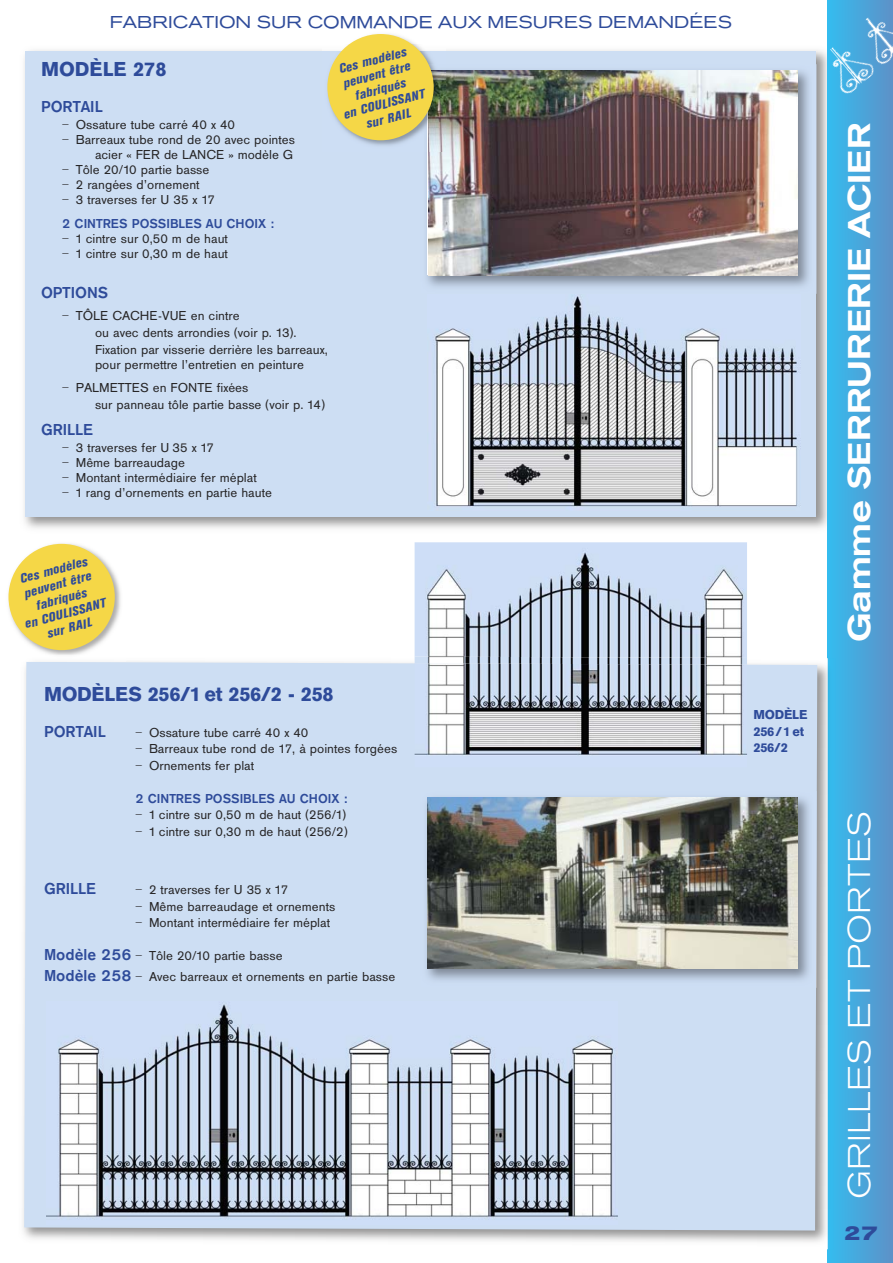
<style>
.page{position:relative;width:893px;height:1263px;background:#fff}
.page>*{position:absolute;margin:0;border:0;box-sizing:border-box;transform-origin:0 0}
.t1{font:33px "Agrotesk Medium Extend";color:#fff;scale:.95 1}
.t2{font:33px "Agrotesk Light Extend";color:#fff}
.t3{font:700 21px "Agrotesk";letter-spacing:-.015em;color:#2e4b9a}
.t4{font:21px "Agrotesk Bold Extend";color:#2e4b9a}
.t5{font:18px "Agrotesk Regular Extend";color:#2e4b9a}
.t6{font:500 16.5px "Agrotesk";color:#2e4b9a}
.t7{font:13.5px/17.1px "Agrotesk";color:#272627}
.t8{font:italic 13.5px/15px "Agrotesk Super";color:#2e4b9a;text-align:center}
.t9{font:500 13.5px "Agrotesk";color:#2e4b9a}
.t10{font:700 13.5px/16.2px "Agrotesk";letter-spacing:-.015em;color:#2e4b9a}
.s1{font-weight:500;font-size:16.5px;color:#2e4b9a}
</style>
<div class="page">
<img style="left:24px;top:50px;width:803px;height:479px">
<div style="left:26px;top:51px;width:790px;height:466px;background:#cddef3"></div>
<div style="left:827px;top:0;width:66px;height:1263px;background:linear-gradient(to right,#34bcef,#5d92c8)"></div>
<img style="left:816px;top:5px;width:77px;height:93px">
<img style="left:23px;top:655px;width:804px;height:587px">
<img style="left:827px;top:658px;width:9px;height:591px">
<div style="left:24px;top:662px;width:793px;height:568px;background:#cddef3"></div>
<img style="left:435px;top:296px;width:363px;height:213px">
<img style="left:415px;top:542px;width:332px;height:121px">
<img style="left:415px;top:663px;width:332px;height:104px">
<img style="left:46px;top:1002px;width:571px;height:223px">
<img style="left:8px;top:543px;width:113px;height:112px">
<img style="left:23px;top:655px;width:103px;height:6px">
<div style="left:9px;top:544px;width:106px;height:106px;background:#f5d747;border-radius:50%"></div>
<img style="left:816px;top:64px;width:1px;height:230px">
<img style="left:426px;top:70px;width:383px;height:217px">
<img style="left:429px;top:71px;width:369px;height:204px">
<img style="left:816px;top:858px;width:1px;height:129px">
<img style="left:420px;top:791px;width:396px;height:196px">
<img style="left:427px;top:798px;width:371px;height:171px">
<img style="left:322px;top:34px;width:123px;height:118px">
<div style="left:327px;top:34px;width:107px;height:106px;background:#f5d747;border-radius:50%"></div>
<h3 class="t5" style="left:110px;top:16px;width:624px">FABRICATION SUR COMMANDE AUX MESURES DEMANDÉES</h3>
<h2 class="t3" style="left:41px;top:62px;width:127px">MODÈLE 278</h2>
<p class="t6" style="left:41px;top:100px;width:63px">PORTAIL</p>
<p class="t7" style="left:62px;top:117px;width:174px">– Ossature tube carré 40 x 40</p>
<p class="t7" style="left:62px;top:133px;width:234px;line-height:15px;text-align:right">– Barreaux tube rond de 20 avec pointes acier « FER de LANCE » modèle G</p>
<p class="t7" style="left:62px;top:162px;width:149px">– Tôle 20/10 partie basse</p>
<p class="t7" style="left:62px;top:177px;width:139px">– 2 rangées d’ornement</p>
<p class="t7" style="left:62px;top:192px;width:154px">– 3 traverses fer U 35 x 17</p>
<p class="t9" style="left:62px;top:218px;width:214px">2 CINTRES POSSIBLES AU CHOIX :</p>
<p class="t7" style="left:62px;top:231px;width:167px">– 1 cintre sur 0,50 m de haut</p>
<p class="t7" style="left:62px;top:246px;width:167px">– 1 cintre sur 0,30 m de haut</p>
<p class="t6" style="left:41px;top:286px;width:69px">OPTIONS</p>
<p class="t7" style="left:95px;top:308px;width:234px;text-indent:-33px">– TÔLE CACHE-VUE en cintre<br>ou avec dents arrondies (voir p. 13).<br>Fixation par visserie derrière les barreaux,</p>
<p class="t7" style="left:95px;top:357px;width:210px">pour permettre l’entretien en peinture</p>
<p class="t7" style="left:95px;top:381px;width:231px;text-indent:-33px">– PALMETTES en FONTE fixées<br>sur panneau tôle partie basse (voir p. 14)</p>
<p class="t6" style="left:41px;top:423px;width:54px">GRILLE</p>
<p class="t7" style="left:62px;top:441px;width:153px">– 3 traverses fer U 35 x 17</p>
<p class="t7" style="left:62px;top:456px;width:124px">– Même barreaudage</p>
<p class="t7" style="left:62px;top:471px;width:196px">– Montant intermédiaire fer méplat</p>
<p class="t7" style="left:62px;top:486px;width:211px">– 1 rang d’ornements en partie haute</p>
<p class="t8" style="left:331px;top:65px;width:85px;rotate:-15deg">Ces modèles peuvent être fabriqués<br>en COULISSANT sur RAIL</p>
<p class="t8" style="left:12px;top:575px;width:85px;rotate:-15deg">Ces modèles peuvent être fabriqués<br>en COULISSANT sur RAIL</p>
<h2 class="t3" style="left:44px;top:687px;width:291px">MODÈLES 256/1 et 256/2 - 258</h2>
<p class="t6" style="left:44px;top:725px;width:63px">PORTAIL</p>
<p class="t7" style="left:136px;top:725px;width:174px">– Ossature tube carré 40 x 40</p>
<p class="t7" style="left:136px;top:742px;width:263px">– Barreaux tube rond de 17, à pointes forgées</p>
<p class="t7" style="left:136px;top:758px;width:120px">– Ornements fer plat</p>
<p class="t9" style="left:136px;top:793px;width:214px">2 CINTRES POSSIBLES AU CHOIX :</p>
<p class="t7" style="left:136px;top:808px;width:212px">– 1 cintre sur 0,50 m de haut (256/1)</p>
<p class="t7" style="left:136px;top:824px;width:214px">– 1 cintre sur 0,30 m de haut (256/2)</p>
<p class="t6" style="left:44px;top:883px;width:54px">GRILLE</p>
<p class="t7" style="left:136px;top:883px;width:154px">– 2 traverses fer U 35 x 17</p>
<p class="t7" style="left:136px;top:899px;width:201px">– Même barreaudage et ornements</p>
<p class="t7" style="left:136px;top:916px;width:196px">– Montant intermédiaire fer méplat</p>
<p class="t7" style="left:44px;top:947px;width:353px;line-height:20.7px"><span class="s1">Modèle 256</span> – Tôle 20/10 partie basse<br><span class="s1">Modèle 258</span> – Avec barreaux et ornements en partie basse</p>
<p class="t10" style="left:753px;top:708px;width:56px">MODÈLE<br>256/1 et<br>256/2</p>
<h1 class="t1" style="left:845px;top:642px;width:549px;rotate:-90deg">Gamme SERRURERIE ACIER</h1>
<h1 class="t2" style="left:848px;top:1199px;width:390px;rotate:-90deg">GRILLES ET PORTES</h1>
<h2 class="t4" style="left:844px;top:1225px;width:36px">27</h2>
</div>
